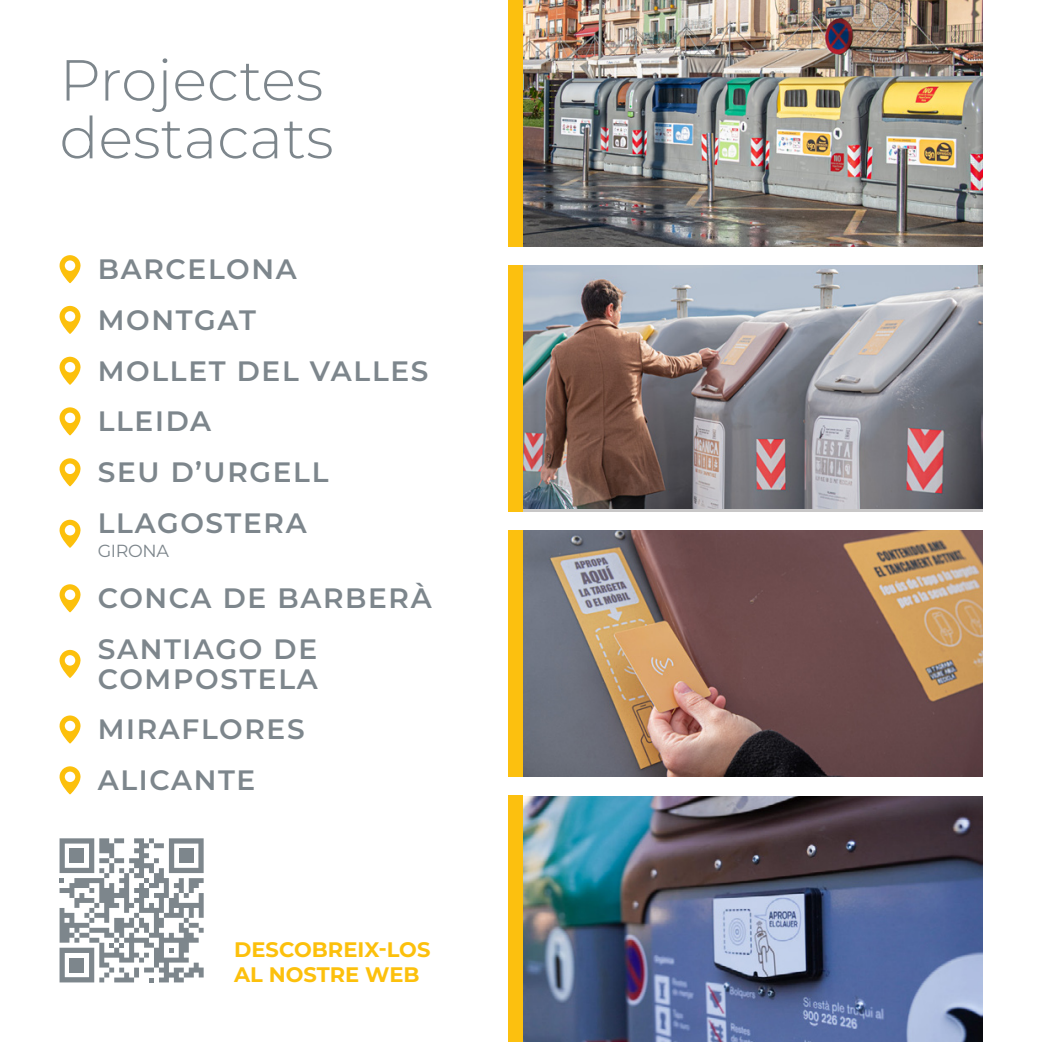
<style>
.page{position:relative;width:1042px;height:1042px;background:#fff}
.page>*{position:absolute;margin:0;border:0;box-sizing:border-box;transform-origin:0 0}
.t1{font:300 57.75px/57.8px "Montserrat";color:#7d868c}
.t2{font:600 28px/50.8px "Montserrat";letter-spacing:.06em;color:#7d868c}
.t3{font:700 21px/24.5px "Montserrat";color:#fcc00c}
.t4{font:17.5px "Montserrat";letter-spacing:-.02em;color:#7d868c}
</style>
<div class="page">
<img style="left:523px;top:0;width:459px;height:246px">
<img style="left:523px;top:265px;width:459px;height:243px">
<img style="left:523px;top:531px;width:459px;height:246px">
<img style="left:523px;top:796px;width:459px;height:246px">
<svg style="left:60px;top:838px;width:144px;height:144px"></svg>
<div style="left:179px;top:848px;width:15px;height:15px;background:#7d868c"></div>
<div style="left:69px;top:848px;width:15px;height:15px;background:#7d868c"></div>
<div style="left:69px;top:957px;width:15px;height:15px;background:#7d868c"></div>
<div style="left:508px;top:0;width:15px;height:246px;background:#fcc00f"></div>
<div style="left:508px;top:265px;width:15px;height:246px;background:#fcc00f"></div>
<div style="left:508px;top:531px;width:15px;height:246px;background:#fcc00f"></div>
<div style="left:508px;top:796px;width:15px;height:246px;background:#fcc00f"></div>
<svg style="left:59px;top:255px;width:22px;height:28px"></svg>
<svg style="left:59px;top:306px;width:22px;height:28px"></svg>
<svg style="left:59px;top:357px;width:22px;height:28px"></svg>
<svg style="left:59px;top:407px;width:22px;height:28px"></svg>
<svg style="left:59px;top:458px;width:22px;height:28px"></svg>
<svg style="left:59px;top:520px;width:22px;height:28px"></svg>
<svg style="left:59px;top:584px;width:22px;height:28px"></svg>
<svg style="left:59px;top:650px;width:22px;height:28px"></svg>
<svg style="left:59px;top:715px;width:22px;height:28px"></svg>
<svg style="left:59px;top:766px;width:22px;height:28px"></svg>
<h1 class="t1" style="left:60px;top:49px;width:276px">Projectes destacats</h1>
<p class="t2" style="left:98px;top:242px;width:332px">BARCELONA<br>MONTGAT<br>MOLLET DEL VALLES<br>LLEIDA<br>SEU D’URGELL<br>LLAGOSTERA</p>
<p class="t4" style="left:98px;top:539px;width:73px">GIRONA</p>
<p class="t2" style="left:98px;top:571px;width:335px">CONCA DE BARBERÀ<br>SANTIAGO DE</p>
<p class="t2" style="left:98px;top:652px;width:221px">COMPOSTELA<br>MIRAFLORES<br>ALICANTE</p>
<p class="t3" style="left:234px;top:936px;width:198px">DESCOBREIX-LOS<br>AL NOSTRE WEB</p>
</div>
